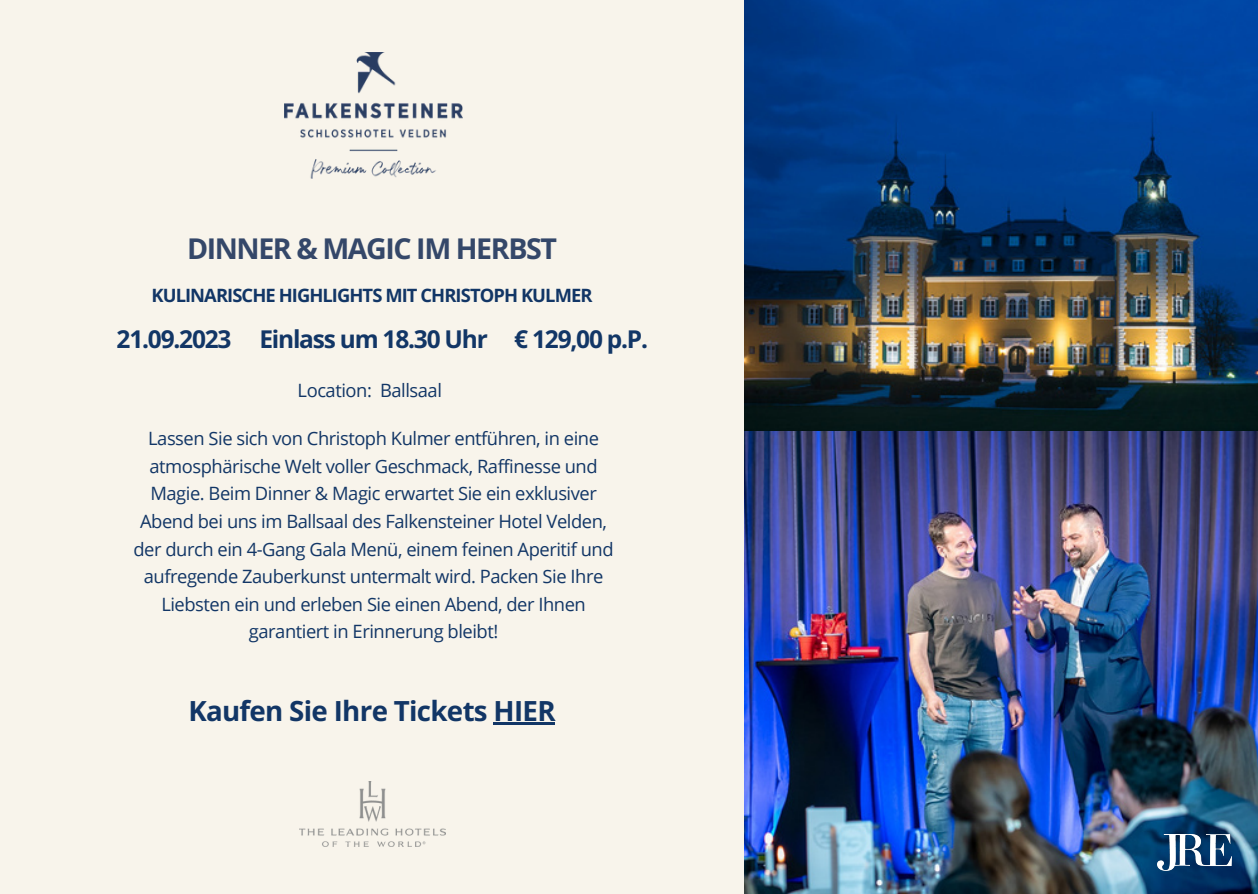
<style>
.page{position:relative;width:1258px;height:894px;background:#fff}
.page>*{position:absolute;margin:0;border:0;box-sizing:border-box;transform-origin:0 0}
.t1{font:700 28.5px "Open Sans";letter-spacing:-.05em;color:#344769}
.t2{font:700 27.6px "Open Sans";letter-spacing:-.025em;color:#123666}
.t3{font:700 24.6px "Open Sans";letter-spacing:-.05em;color:#123666}
.t4{font:18.3px/27.6px "Open Sans";letter-spacing:-.025em;color:#123666;text-align:center}
.t5{font:700 18.3px "Open Sans";letter-spacing:-.05em;color:#123666}
</style>
<div class="page">
<div style="left:0;top:0;width:1258px;height:893px;background:#f8f4eb"></div>
<img style="left:744px;top:0;width:514px;height:431px">
<img style="left:744px;top:431px;width:514px;height:462px">
<img style="left:285px;top:52px;width:177px;height:126px">
<img style="left:299px;top:781px;width:146px;height:65px">
<hr style="left:493px;top:722px;width:62px;height:2px;background:#123666">
<img style="left:1157px;top:833px;width:75px;height:37px">
<p class="t1" style="left:187px;top:229px;width:371px">DINNER &amp; MAGIC IM HERBST</p>
<p class="t5" style="left:151px;top:282px;width:443px">KULINARISCHE HIGHLIGHTS MIT CHRISTOPH KULMER</p>
<p class="t3" style="left:117px;top:321px;width:116px">21.09.2023</p>
<p class="t3" style="left:259px;top:321px;width:230px">Einlass um 18.30 Uhr</p>
<p class="t3" style="left:514px;top:321px;width:135px">€ 129,00 p.P.</p>
<p class="t4" style="left:298px;top:376px;width:146px">Location: Ballsaal</p>
<p class="t4" style="left:134px;top:424px;width:482px">Lassen Sie sich von Christoph Kulmer entführen, in eine atmosphärische Welt voller Geschmack, Raffinesse und Magie. Beim Dinner &amp; Magic erwartet Sie ein exklusiver Abend bei uns im Ballsaal des Falkensteiner Hotel Velden, der durch ein 4-Gang Gala Menü, einem feinen Aperitif und aufregende Zauberkunst untermalt wird. Packen Sie Ihre Liebsten ein und erleben Sie einen Abend, der Ihnen garantiert in Erinnerung bleibt!</p>
<p class="t2" style="left:188px;top:691px;width:369px">Kaufen Sie Ihre Tickets HIER</p>
</div>
